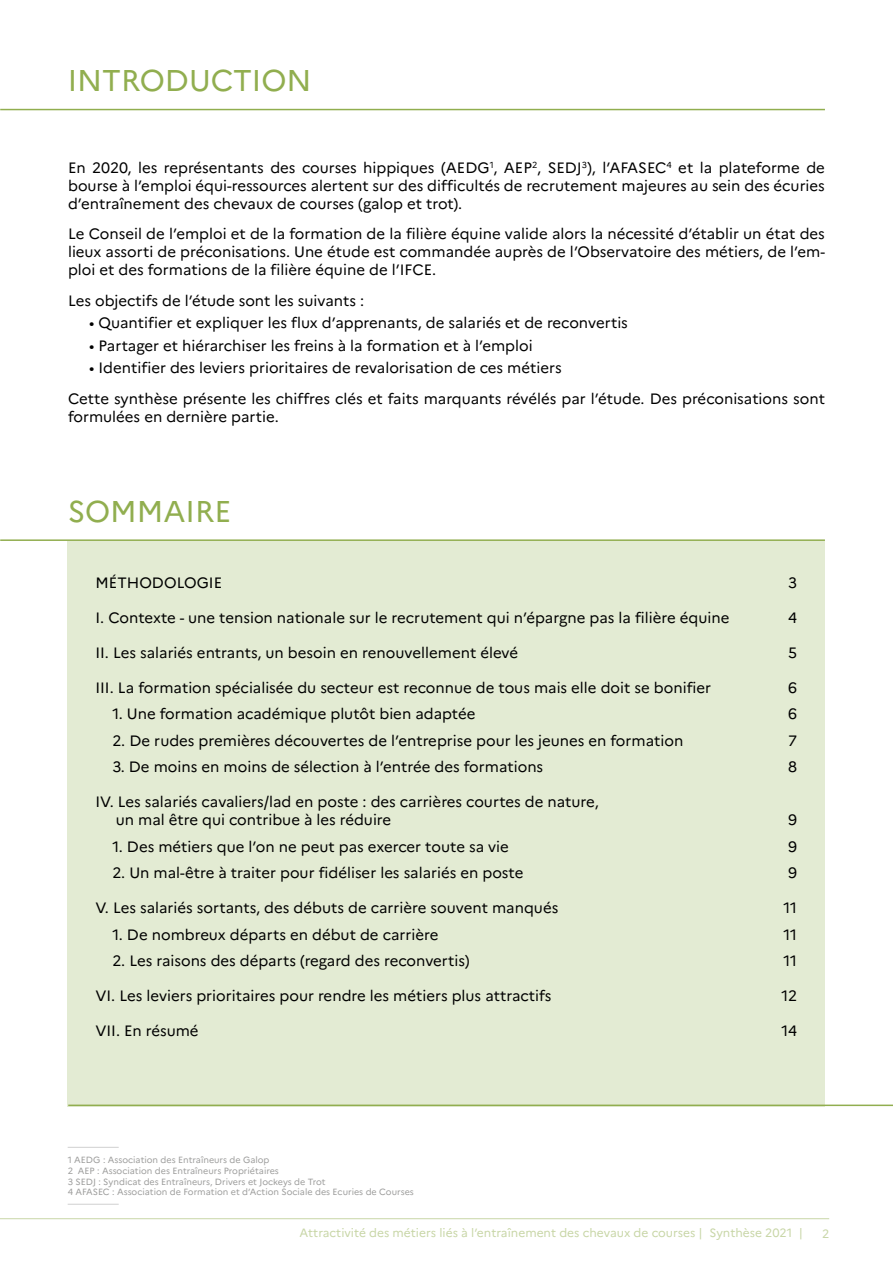
<style>
.page{position:relative;width:893px;height:1263px;background:#fff}
.page>*{position:absolute;margin:0;border:0;box-sizing:border-box;transform-origin:0 0}
.t1{font:30px "Marianne";color:#91ae4f}
.t2{font:15px/18px "Marianne";color:#000;text-align:justify}
.t3{font:12px "Marianne";color:#c8d6a7}
.t4{font:9px/10.8px "Marianne";color:#9d9d9c}
</style>
<div class="page">
<hr style="left:0;top:1218px;width:829px;height:1px;background:#c8d6a7">
<div style="left:68px;top:541px;width:757px;height:565px;background:#e3ebd3"></div>
<hr style="left:68px;top:1204px;width:51px;height:1px;background:#d0d0d0">
<hr style="left:68px;top:1147px;width:51px;height:1px;background:#d0d0d0">
<hr style="left:0;top:109px;width:825px;height:1px;background:#91ae4f">
<hr style="left:0;top:539px;width:825px;height:2px;background:#91ae4f">
<hr style="left:68px;top:1104px;width:825px;height:2px;background:#91ae4f">
<h1 class="t1" style="left:68px;top:62px;width:245px">INTRODUCTION</h1>
<p class="t2" style="left:68px;top:158px;width:758px">En 2020, les représentants des courses hippiques (AEDG<sup>1</sup>, AEP<sup>2</sup>, SEDJ<sup>3</sup>), l’AFASEC<sup>4</sup> et la plateforme de bourse à l’emploi équi-ressources alertent sur des difficultés de recrutement majeures au sein des écuries d’entraînement des chevaux de courses (galop et trot).</p>
<p class="t2" style="left:68px;top:225px;width:758px">Le Conseil de l’emploi et de la formation de la filière équine valide alors la nécessité d’établir un état des lieux assorti de préconisations. Une étude est commandée auprès de l’Observatoire des métiers, de l’em&shy;ploi et des formations de la filière équine de l’IFCE.</p>
<p class="t2" style="left:68px;top:292px;width:298px">Les objectifs de l’étude sont les suivants :</p>
<p class="t2" style="left:89px;top:314px;width:540px">• Quantifier et expliquer les flux d’apprenants, de salariés et de reconvertis</p>
<p class="t2" style="left:89px;top:336px;width:445px">• Partager et hiérarchiser les freins à la formation et à l’emploi</p>
<p class="t2" style="left:68px;top:352px;width:758px;line-height:30.8px;text-indent:21px">• Identifier des leviers prioritaires de revalorisation de ces métiers<br>Cette synthèse présente les chiffres clés et faits marquants révélés par l’étude. Des préconisations sont</p>
<p class="t2" style="left:68px;top:407px;width:212px">formulées en dernière partie.</p>
<h1 class="t1" style="left:68px;top:493px;width:165px">SOMMAIRE</h1>
<p class="t2" style="left:95px;top:573px;width:128px">MÉTHODOLOGIE</p>
<p class="t2" style="left:788px;top:573px;width:10px">3</p>
<p class="t2" style="left:95px;top:608px;width:636px">I. Contexte - une tension nationale sur le recrutement qui n’épargne pas la filière équine</p>
<p class="t2" style="left:788px;top:608px;width:10px">4</p>
<p class="t2" style="left:95px;top:643px;width:424px">II. Les salariés entrants, un besoin en renouvellement élevé</p>
<p class="t2" style="left:788px;top:643px;width:10px">5</p>
<p class="t2" style="left:95px;top:678px;width:617px">III. La formation spécialisée du secteur est reconnue de tous mais elle doit se bonifier</p>
<p class="t2" style="left:788px;top:678px;width:10px">6</p>
<p class="t2" style="left:112px;top:705px;width:364px">1. Une formation académique plutôt bien adaptée</p>
<p class="t2" style="left:788px;top:705px;width:10px">6</p>
<p class="t2" style="left:112px;top:731px;width:572px">2. De rudes premières découvertes de l’entreprise pour les jeunes en formation</p>
<p class="t2" style="left:788px;top:731px;width:10px">7</p>
<p class="t2" style="left:112px;top:758px;width:432px">3. De moins en moins de sélection à l’entrée des formations</p>
<p class="t2" style="left:788px;top:758px;width:10px">8</p>
<p class="t2" style="left:116px;top:793px;width:485px;text-indent:-20px">IV. Les salariés cavaliers/lad en poste : des carrières courtes de nature, un mal être qui contribue à les réduire</p>
<p class="t2" style="left:788px;top:811px;width:10px">9</p>
<p class="t2" style="left:112px;top:837px;width:398px">1. Des métiers que l’on ne peut pas exercer toute sa vie</p>
<p class="t2" style="left:788px;top:837px;width:10px">9</p>
<p class="t2" style="left:112px;top:864px;width:412px">2. Un mal-être à traiter pour fidéliser les salariés en poste</p>
<p class="t2" style="left:788px;top:864px;width:10px">9</p>
<p class="t2" style="left:95px;top:899px;width:464px">V. Les salariés sortants, des débuts de carrière souvent manqués</p>
<p class="t2" style="left:783px;top:899px;width:15px">11</p>
<p class="t2" style="left:112px;top:925px;width:327px">1. De nombreux départs en début de carrière</p>
<p class="t2" style="left:783px;top:925px;width:15px">11</p>
<p class="t2" style="left:112px;top:952px;width:359px">2. Les raisons des départs (regard des reconvertis)</p>
<p class="t2" style="left:783px;top:952px;width:15px">11</p>
<p class="t2" style="left:95px;top:987px;width:457px">VI. Les leviers prioritaires pour rendre les métiers plus attractifs</p>
<p class="t2" style="left:781px;top:987px;width:17px">12</p>
<p class="t2" style="left:95px;top:1022px;width:105px">VII. En résumé</p>
<p class="t2" style="left:782px;top:1022px;width:17px">14</p>
<p class="t4" style="left:68px;top:1154px;width:348px">1 AEDG : Association des Entraîneurs de Galop<br>2 AEP : Association des Entraîneurs Propriétaires<br>3 SEDJ : Syndicat des Entraîneurs, Drivers et Jockeys de Trot<br>4 AFASEC : Association de Formation et d’Action Sociale des Ecuries de Courses</p>
<p class="t3" style="left:300px;top:1225px;width:505px">Attractivité des métiers liés à l’entraînement des chevaux de courses | Synthèse 2021 |</p>
<p class="t3" style="left:822px;top:1226px;width:9px">2</p>
</div>
